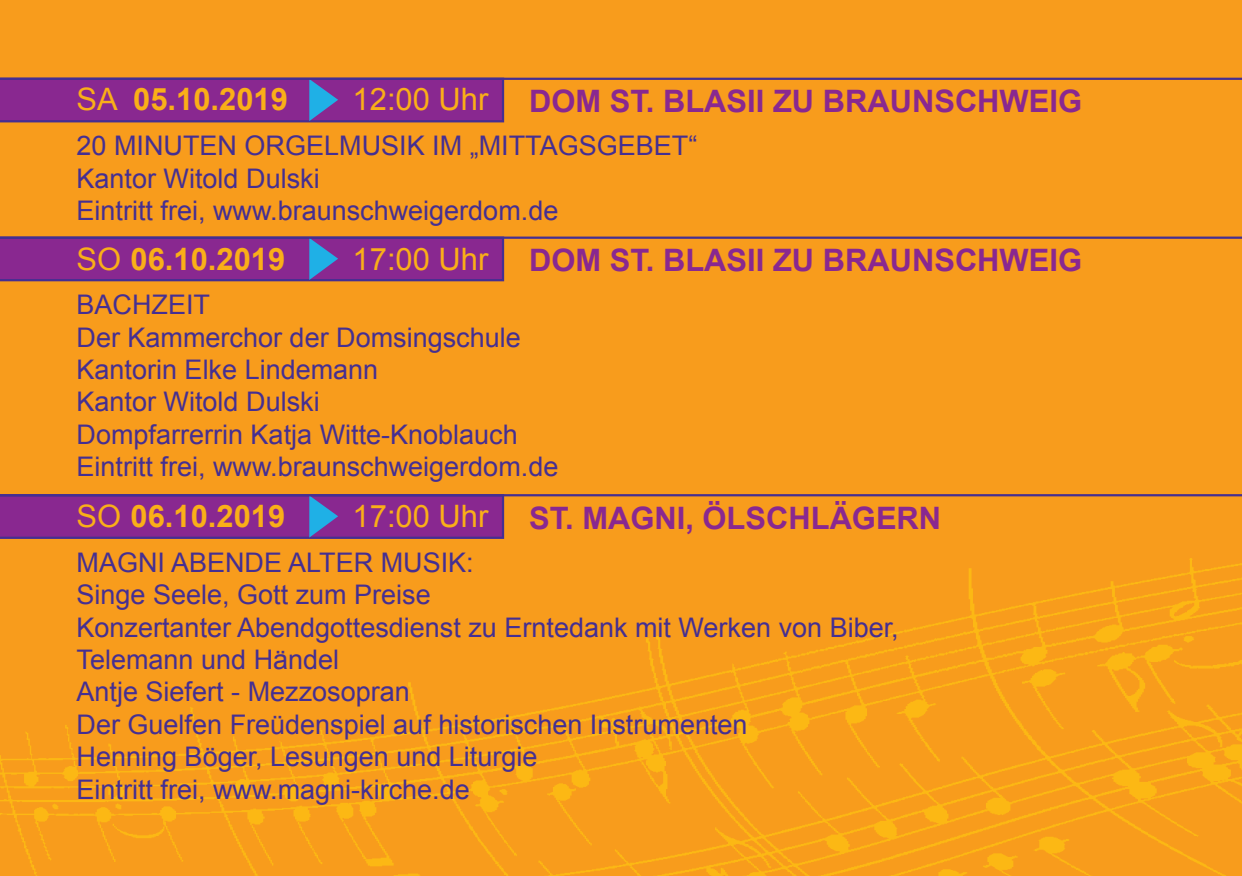
<style>
.page{position:relative;width:1242px;height:876px;background:#f89c1c}
.page>*{position:absolute;margin:0;border:0;box-sizing:border-box;transform-origin:0 0}
.t1{font:700 30.9px "Arial";color:#892890}
.t2{font:700 30.9px "Arial";color:#faaf18}
.t3{font:30.9px "Arial";color:#faaf18}
.t4{font:27px/32.4px "Arial";color:#452f92}
.s1{font-weight:400}
</style>
<div class="page">
<img style="left:0;top:496px;width:1242px;height:380px">
<svg style="left:0;top:80px;width:504px;height:42px"></svg>
<hr style="left:0;top:78px;width:1242px;height:2px;background:#452f92">
<svg style="left:0;top:239px;width:504px;height:42px"></svg>
<hr style="left:0;top:237px;width:1242px;height:2px;background:#452f92">
<svg style="left:0;top:496px;width:504px;height:43px"></svg>
<hr style="left:0;top:494px;width:1242px;height:2px;background:#452f92">
<p class="t2" style="left:77px;top:79px;width:213px"><span class="s1">SA</span> 05.10.2019</p>
<p class="t3" style="left:353px;top:79px;width:137px">12:00 Uhr</p>
<p class="t1" style="left:529px;top:81px;width:554px">DOM ST. BLASII ZU BRAUNSCHWEIG</p>
<p class="t4" style="left:77px;top:130px;width:622px">20 MINUTEN ORGELMUSIK IM „MITTAGSGEBET“<br>Kantor Witold Dulski<br>Eintritt frei, www.braunschweigerdom.de</p>
<p class="t1" style="left:529px;top:240px;width:554px">DOM ST. BLASII ZU BRAUNSCHWEIG</p>
<p class="t4" style="left:77px;top:289px;width:483px">BACHZEIT<br>Der Kammerchor der Domsingschule<br>Kantorin Elke Lindemann<br>Kantor Witold Dulski<br>Dompfarrerrin Katja Witte-Knoblauch<br>Eintritt frei, www.braunschweigerdom.de</p>
<p class="t2" style="left:77px;top:239px;width:210px"><span class="s1">SO</span> 06.10.2019</p>
<p class="t3" style="left:353px;top:239px;width:137px">17:00 Uhr</p>
<p class="t1" style="left:529px;top:498px;width:414px">ST. MAGNI, ÖLSCHLÄGERN</p>
<p class="t4" style="left:77px;top:546px;width:823px">MAGNI ABENDE ALTER MUSIK:<br>Singe Seele, Gott zum Preise<br>Konzertanter Abendgottesdienst zu Erntedank mit Werken von Biber, Telemann und Händel<br>Antje Siefert - Mezzosopran<br>Der Guelfen Freüdenspiel auf historischen Instrumenten<br>Henning Böger, Lesungen und Liturgie<br>Eintritt frei, www.magni-kirche.de</p>
<p class="t2" style="left:77px;top:496px;width:210px"><span class="s1">SO</span> 06.10.2019</p>
<p class="t3" style="left:353px;top:496px;width:137px">17:00 Uhr</p>
</div>
